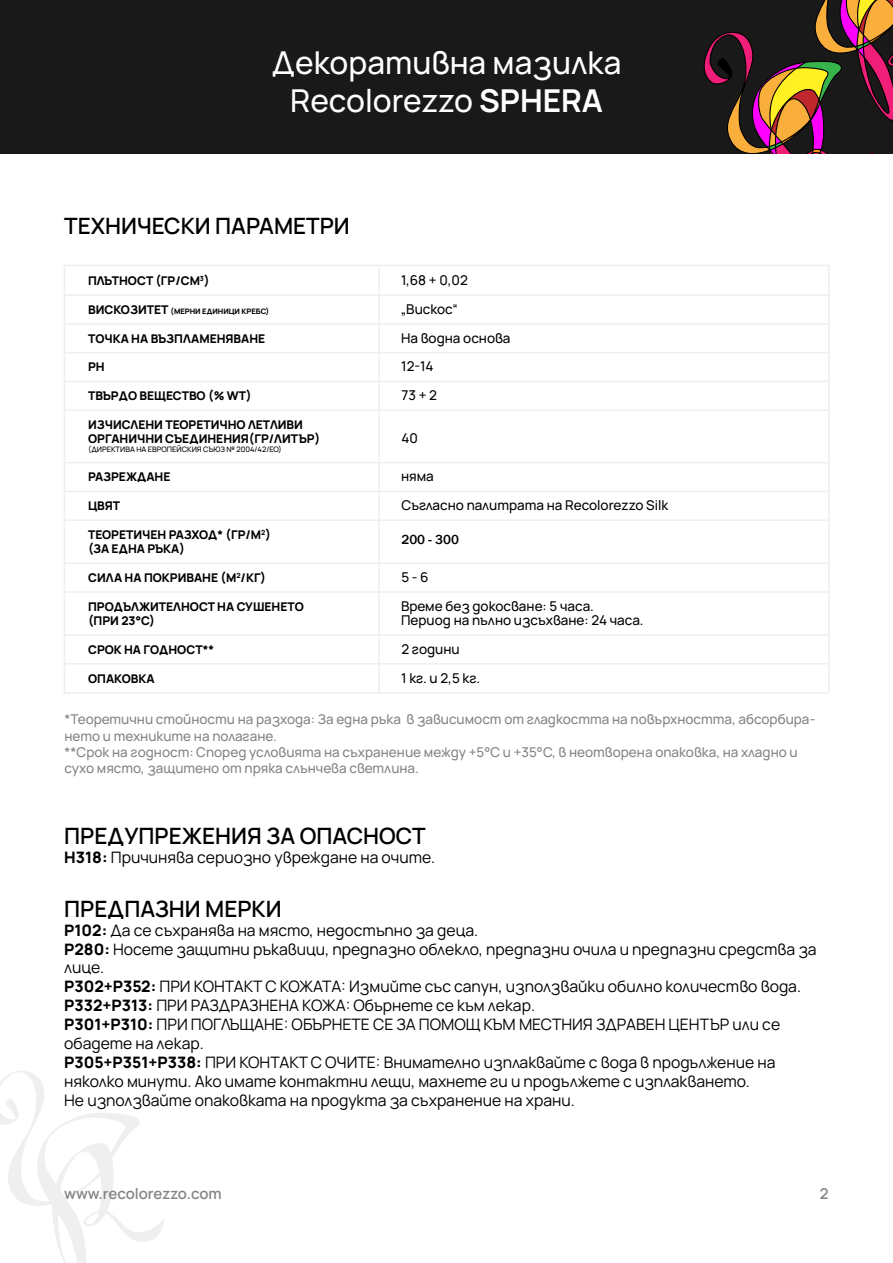
<style>
.page{position:relative;width:893px;height:1263px;background:#fff}
.page>*{position:absolute;margin:0;border:0;box-sizing:border-box;transform-origin:0 0}
.t1{font:500 31.5px/37.8px "Manrope";color:#fff;text-align:center}
.t2{font:600 22.5px "Manrope";color:#000}
.t3{font:15.75px/18.9px "Manrope";color:#000}
.t4{font:600 15px "Manrope";color:#848484}
.t5{font:500 13.5px/16.2px "Manrope";color:#848484}
.t6{font:500 13.5px/28.8px "Manrope";color:#000}
.t7{font:500 13.5px "Franklin Gothic";color:#000}
.t8{font:800 12px/14.4px "Manrope";color:#000}
.t9{font:500 7.5px "Manrope";color:#000}
.t10{font:800 7.5px "Manrope";color:#000}
.s1{font-weight:700}
.s2{font-size:12px}
.s3{font-weight:800}
</style>
<div class="page">
<svg style="left:0;top:1071px;width:164px;height:192px"></svg>
<div style="left:0;top:0;width:893px;height:153px;background:#191919"></div>
<svg style="left:704px;top:0;width:189px;height:153px"></svg>
<div style="left:64px;top:265px;width:766px;height:429px;border:2px solid #efefef"></div>
<hr style="left:378px;top:265px;width:2px;height:428px;background:#efefef">
<hr style="left:64px;top:294px;width:765px;height:2px;background:#efefef">
<hr style="left:64px;top:323px;width:765px;height:2px;background:#efefef">
<hr style="left:64px;top:352px;width:765px;height:1px;background:#efefef">
<hr style="left:64px;top:381px;width:765px;height:1px;background:#efefef">
<hr style="left:64px;top:409px;width:765px;height:2px;background:#efefef">
<hr style="left:64px;top:491px;width:765px;height:1px;background:#efefef">
<hr style="left:64px;top:519px;width:765px;height:2px;background:#efefef">
<hr style="left:64px;top:562px;width:765px;height:2px;background:#efefef">
<hr style="left:64px;top:591px;width:765px;height:2px;background:#efefef">
<hr style="left:64px;top:462px;width:765px;height:1px;background:#efefef">
<hr style="left:64px;top:634px;width:765px;height:2px;background:#efefef">
<hr style="left:64px;top:663px;width:765px;height:1px;background:#efefef">
<h1 class="t1" style="left:272px;top:42px;width:351px">Декоративна мазилка<br>Recolorezzo <span class="s1">SPHERA</span></h1>
<h2 class="t2" style="left:64px;top:210px;width:287px">ТЕХНИЧЕСКИ ПАРАМЕТРИ</h2>
<p class="t8" style="left:88px;top:273px;width:123px">ПЛЪТНОСТ (ГР/СМ<sup>3</sup>)</p>
<p class="t10" style="left:88px;top:306px;width:183px"><span class="s2">ВИСКОЗИТЕТ</span> (МЕРНИ ЕДИНИЦИ КРЕБС)</p>
<p class="t8" style="left:88px;top:330px;width:179px">ТОЧКА НА ВЪЗПЛАМЕНЯВАНЕ</p>
<p class="t8" style="left:88px;top:359px;width:18px">PH</p>
<p class="t8" style="left:88px;top:388px;width:165px">ТВЪРДО ВЕЩЕСТВО (% WT)</p>
<p class="t8" style="left:88px;top:417px;width:234px">ИЗЧИСЛЕНИ ТЕОРЕТИЧНО ЛЕТЛИВИ<br>ОРГАНИЧНИ СЪЕДИНЕНИЯ(ГР/ЛИТЪР)</p>
<p class="t9" style="left:88px;top:444px;width:195px">(ДИРЕКТИВА НА ЕВРОПЕЙСКИЯ СЪЮЗ № 2004/42/ЕО)</p>
<p class="t8" style="left:88px;top:469px;width:84px">РАЗРЕЖДАНЕ</p>
<p class="t8" style="left:88px;top:498px;width:34px">ЦВЯТ</p>
<p class="t8" style="left:88px;top:527px;width:184px">ТЕОРЕТИЧЕН РАЗХОД* (ГР/М<sup>2</sup>) (ЗА ЕДНА РЪКА)</p>
<p class="t8" style="left:88px;top:570px;width:180px">СИЛА НА ПОКРИВАНЕ (М<sup>2</sup>/КГ)</p>
<p class="t8" style="left:88px;top:599px;width:217px">ПРОДЪЛЖИТЕЛНОСТ НА СУШЕНЕТО (ПРИ 23°С)</p>
<p class="t8" style="left:88px;top:642px;width:127px">СРОК НА ГОДНОСТ**</p>
<p class="t8" style="left:88px;top:671px;width:68px">ОПАКОВКА</p>
<p class="t6" style="left:401px;top:265px;width:111px">1,68 + 0,02 „Вискос“<br>На водна основа<br>12-14<br>73 + 2</p>
<p class="t6" style="left:401px;top:423px;width:18px">40</p>
<p class="t6" style="left:401px;top:461px;width:269px">няма<br>Съгласно палитрата на Recolorezzo Silk</p>
<p class="t7" style="left:401px;top:532px;width:59px">200 - 300</p>
<p class="t6" style="left:401px;top:562px;width:194px">5 - 6<br>Време без докосване: 5 часа.</p>
<p class="t6" style="left:401px;top:605px;width:244px">Период на пълно изсъхване: 24 часа.<br>2 години<br>1 кг. и 2,5 кг.</p>
<p class="t5" style="left:65px;top:711px;width:752px">*Теоретични стойности на разхода: За една ръка в зависимост от гладкостта на повърхността, абсорбира&shy;нето и техниките на полагане.<br>**Срок на годност: Според условията на съхранение между +5°С и +35°С, в неотворена опаковка, на хладно и сухо място, защитено от пряка слънчева светлина.</p>
<h2 class="t2" style="left:64px;top:820px;width:363px">ПРЕДУПРЕЖЕНИЯ ЗА ОПАСНОСТ</h2>
<p class="t3" style="left:64px;top:847px;width:372px"><span class="s3">H318:</span> Причинява сериозно увреждане на очите.</p>
<h2 class="t2" style="left:64px;top:893px;width:219px">ПРЕДПАЗНИ МЕРКИ</h2>
<p class="t3" style="left:64px;top:920px;width:754px"><span class="s3">Р102:</span> Да се съхранява на място, недостъпно за деца.<br><span class="s3">Р280:</span> Носете защитни ръкавици, предпазно облекло, предпазни очила и предпазни средства за лице.<br><span class="s3">Р302+Р352:</span> ПРИ КОНТАКТ С КОЖАТА: Измийте със сапун, използвайки обилно количество вода.<br><span class="s3">Р332+Р313:</span> ПРИ РАЗДРАЗНЕНА КОЖА: Обърнете се към лекар.<br><span class="s3">Р301+Р310:</span> ПРИ ПОГЛЪЩАНЕ: ОБЪРНЕТЕ СЕ ЗА ПОМОЩ КЪМ МЕСТНИЯ ЗДРАВЕН ЦЕНТЪР или се обадете на лекар.<br><span class="s3">P305+P351+P338:</span> ПРИ КОНТАКТ С ОЧИТЕ: Внимателно изплаквайте с вода в продължение на няколко минути. Ако имате контактни лещи, махнете ги и продължете с изплакването.<br>Не използвайте опаковката на продукта за съхранение на храни.</p>
<p class="t4" style="left:64px;top:1183px;width:159px">www.recolorezzo.com</p>
<p class="t4" style="left:820px;top:1183px;width:10px">2</p>
</div>
